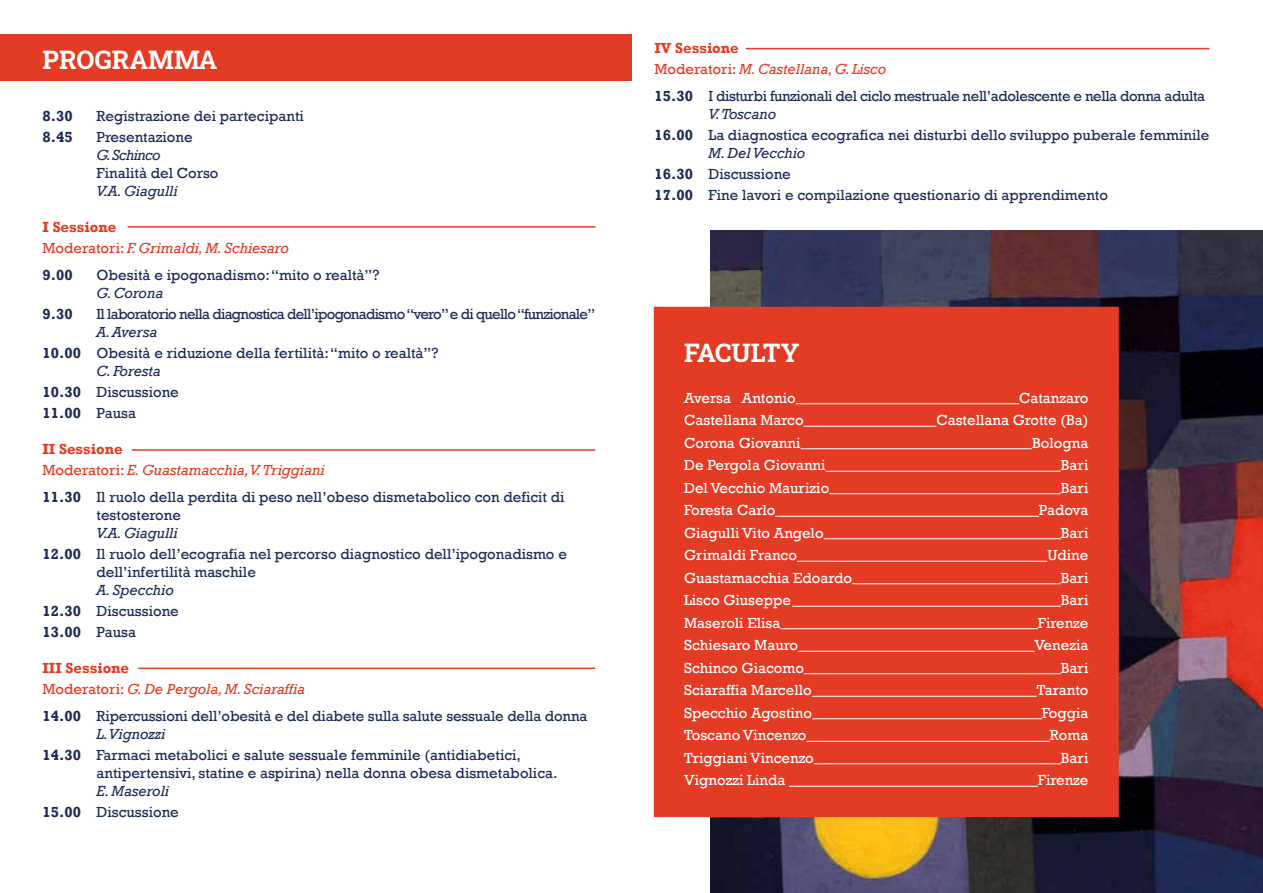
<style>
.page{position:relative;width:1263px;height:893px;background:#fff}
.page>*{position:absolute;margin:0;border:0;box-sizing:border-box;transform-origin:0 0}
.t1{font:700 25.5px "Roboto Slab";color:#fff}
.t2{font:15px/21px "Rockwell";color:#1e2b57}
.t3{font:15px "Rockwell";color:#fff}
.t4{font:italic 15px/21px "Rockwell";color:#e43b24}
.t5{font:15px/18px "Rockwell";letter-spacing:-.03em;color:#1e2b57}
.t6{font:15px "Rockwell";letter-spacing:-.05em;color:#1e2b57}
.t7{font:italic 15px "Rockwell";color:#1e2b57}
.t8{font:700 15px "Rockwell";color:#1e2b57}
.t9{font:italic 15px "Rockwell";letter-spacing:-.04em;color:#1e2b57}
.s1{font-weight:700;font-style:normal}
.s2{font-style:normal}
.s3{font-style:italic}
.s4{font-weight:700}
</style>
<div class="page">
<img style="left:710px;top:231px;width:553px;height:662px">
<hr style="left:128px;top:226px;width:467px;height:2px;background:#e43b24">
<hr style="left:746px;top:48px;width:463px;height:1px;background:#e43b24">
<hr style="left:132px;top:449px;width:463px;height:2px;background:#e43b24">
<hr style="left:138px;top:668px;width:457px;height:1px;background:#e43b24">
<div style="left:0;top:34px;width:631px;height:47px;background:#e43b24"></div>
<div style="left:654px;top:307px;width:465px;height:510px;background:#e43b24"></div>
<hr style="left:796px;top:403px;width:223px;height:1px;background:#fff">
<hr style="left:804px;top:426px;width:132px;height:1px;background:#fff">
<hr style="left:800px;top:448px;width:232px;height:1px;background:#fff">
<hr style="left:825px;top:471px;width:236px;height:1px;background:#fff">
<hr style="left:829px;top:493px;width:232px;height:1px;background:#fff">
<hr style="left:775px;top:516px;width:264px;height:1px;background:#fff">
<hr style="left:824px;top:538px;width:237px;height:1px;background:#fff">
<hr style="left:797px;top:561px;width:250px;height:1px;background:#fff">
<hr style="left:852px;top:583px;width:209px;height:1px;background:#fff">
<hr style="left:792px;top:606px;width:269px;height:1px;background:#fff">
<hr style="left:780px;top:628px;width:258px;height:1px;background:#fff">
<hr style="left:798px;top:651px;width:236px;height:1px;background:#fff">
<hr style="left:804px;top:673px;width:257px;height:1px;background:#fff">
<hr style="left:812px;top:696px;width:225px;height:1px;background:#fff">
<hr style="left:812px;top:718px;width:230px;height:1px;background:#fff">
<hr style="left:806px;top:741px;width:244px;height:1px;background:#fff">
<hr style="left:814px;top:763px;width:247px;height:1px;background:#fff">
<hr style="left:789px;top:786px;width:249px;height:1px;background:#fff">
<h1 class="t1" style="left:43px;top:43px;width:176px">PROGRAMMA</h1>
<p class="t8" style="left:43px;top:107px;width:32px">8.30</p>
<p class="t2" style="left:97px;top:106px;width:209px">Registrazione dei partecipanti</p>
<p class="t8" style="left:43px;top:128px;width:32px">8.45</p>
<p class="t2" style="left:97px;top:127px;width:98px">Presentazione</p>
<p class="t9" style="left:97px;top:146px;width:65px">G. Schinco</p>
<p class="t2" style="left:97px;top:163px;width:124px">Finalità del Corso</p>
<p class="t7" style="left:97px;top:182px;width:83px">V.A. Giagulli</p>
<p class="t4" style="left:43px;top:217px;width:248px"><span class="s1">I Sessione<br></span><span class="s2">Moderatori:</span> F. Grimaldi, M. Schiesaro</p>
<p class="t8" style="left:43px;top:266px;width:32px">9.00</p>
<p class="t2" style="left:97px;top:265px;width:284px">Obesità e ipogonadismo: “mito o realtà”?</p>
<p class="t7" style="left:97px;top:284px;width:68px">G. Corona</p>
<p class="t8" style="left:43px;top:305px;width:32px">9.30</p>
<p class="t6" style="left:97px;top:305px;width:500px">Il laboratorio nella diagnostica dell’ipogonadismo “vero” e di quello “funzionale”</p>
<p class="t2" style="left:43px;top:322px;width:397px;text-indent:54px"><span class="s3">A. Aversa<br></span><span class="s4">10.00</span> Obesità e riduzione della fertilità: “mito o realtà”?</p>
<p class="t2" style="left:43px;top:361px;width:138px;text-indent:54px"><span class="s3">C. Foresta<br></span><span class="s4">10.30</span> Discussione<br><span class="s4">11.00</span> Pausa</p>
<p class="t4" style="left:43px;top:439px;width:284px"><span class="s1">II Sessione<br></span><span class="s2">Moderatori:</span> E. Guastamacchia,V. Triggiani</p>
<p class="t2" style="left:97px;top:488px;width:470px;line-height:18px;text-indent:-54px"><span class="s4">11.30</span> Il ruolo della perdita di peso nell’obeso dismetabolico con deficit di testosterone</p>
<p class="t2" style="left:43px;top:523px;width:526px;text-indent:54px"><span class="s3">V.A. Giagulli<br></span><span class="s4">12.00</span> Il ruolo dell’ecografia nel percorso diagnostico dell’ipogonadismo e</p>
<p class="t2" style="left:97px;top:562px;width:161px">dell’infertilità maschile</p>
<p class="t2" style="left:43px;top:580px;width:138px;text-indent:54px"><span class="s3">A. Specchio<br></span><span class="s4">12.30</span> Discussione<br><span class="s4">13.00</span> Pausa</p>
<p class="t4" style="left:43px;top:658px;width:264px"><span class="s1">III Sessione<br></span><span class="s2">Moderatori:</span> G. De Pergola, M. Sciaraffia</p>
<p class="t2" style="left:97px;top:707px;width:492px;line-height:18px;text-indent:-54px"><span class="s4">14.00</span> Ripercussioni dell’obesità e del diabete sulla salute sessuale della donna<br><span class="s3">L.Vignozzi</span></p>
<p class="t2" style="left:97px;top:746px;width:462px;line-height:18px;text-indent:-54px"><span class="s4">14.30</span> Farmaci metabolici e salute sessuale femminile (antidiabetici, antipertensivi, statine e aspirina) nella donna obesa dismetabolica.</p>
<p class="t2" style="left:43px;top:781px;width:138px;text-indent:54px"><span class="s3">E. Maseroli<br></span><span class="s4">15.00</span> Discussione</p>
<p class="t4" style="left:654px;top:38px;width:233px"><span class="s1">IV Sessione<br></span><span class="s2">Moderatori:</span> M. Castellana, G. Lisco</p>
<p class="t5" style="left:708px;top:87px;width:498px;text-indent:-54px"><span class="s4">15.30</span> I disturbi funzionali del ciclo mestruale nell’adolescente e nella donna adulta<br><span class="s3">V. Toscano</span></p>
<p class="t2" style="left:708px;top:126px;width:502px;line-height:18px;text-indent:-54px"><span class="s4">16.00</span> La diagnostica ecografica nei disturbi dello sviluppo puberale femminile<br><span class="s3">M. Del Vecchio</span></p>
<p class="t2" style="left:654px;top:164px;width:455px"><span class="s4">16.30</span> Discussione<br><span class="s4">17.00</span> Fine lavori e compilazione questionario di apprendimento</p>
<h1 class="t1" style="left:684px;top:335px;width:117px">FACULTY</h1>
<p class="t3" style="left:684px;top:389px;width:113px">Aversa Antonio</p>
<p class="t3" style="left:1019px;top:389px;width:71px">Catanzaro</p>
<p class="t3" style="left:684px;top:411px;width:121px">Castellana Marco</p>
<p class="t3" style="left:936px;top:411px;width:154px">Castellana Grotte (Ba)</p>
<p class="t3" style="left:684px;top:434px;width:118px">Corona Giovanni</p>
<p class="t3" style="left:1032px;top:434px;width:58px">Bologna</p>
<p class="t3" style="left:684px;top:456px;width:143px">De Pergola Giovanni</p>
<p class="t3" style="left:1061px;top:456px;width:29px">Bari</p>
<p class="t3" style="left:684px;top:479px;width:147px">Del Vecchio Maurizio</p>
<p class="t3" style="left:1061px;top:479px;width:29px">Bari</p>
<p class="t3" style="left:684px;top:501px;width:93px">Foresta Carlo</p>
<p class="t3" style="left:1039px;top:501px;width:51px">Padova</p>
<p class="t3" style="left:684px;top:524px;width:141px">Giagulli Vito Angelo</p>
<p class="t3" style="left:1061px;top:524px;width:29px">Bari</p>
<p class="t3" style="left:684px;top:546px;width:114px">Grimaldi Franco</p>
<p class="t3" style="left:1047px;top:546px;width:43px">Udine</p>
<p class="t3" style="left:684px;top:569px;width:169px">Guastamacchia Edoardo</p>
<p class="t3" style="left:1061px;top:569px;width:29px">Bari</p>
<p class="t3" style="left:684px;top:591px;width:108px">Lisco Giuseppe</p>
<p class="t3" style="left:1061px;top:591px;width:29px">Bari</p>
<p class="t3" style="left:684px;top:614px;width:98px">Maseroli Elisa</p>
<p class="t3" style="left:1038px;top:614px;width:52px">Firenze</p>
<p class="t3" style="left:684px;top:636px;width:115px">Schiesaro Mauro</p>
<p class="t3" style="left:1034px;top:636px;width:55px">Venezia</p>
<p class="t3" style="left:684px;top:659px;width:121px">Schinco Giacomo</p>
<p class="t3" style="left:1061px;top:659px;width:29px">Bari</p>
<p class="t3" style="left:684px;top:681px;width:129px">Sciaraffia Marcello</p>
<p class="t3" style="left:1037px;top:681px;width:53px">Taranto</p>
<p class="t3" style="left:684px;top:704px;width:130px">Specchio Agostino</p>
<p class="t3" style="left:1042px;top:704px;width:48px">Foggia</p>
<p class="t3" style="left:684px;top:726px;width:124px">Toscano Vincenzo</p>
<p class="t3" style="left:1050px;top:726px;width:40px">Roma</p>
<p class="t3" style="left:684px;top:749px;width:131px">Triggiani Vincenzo</p>
<p class="t3" style="left:1061px;top:749px;width:29px">Bari</p>
<p class="t3" style="left:684px;top:771px;width:103px">Vignozzi Linda</p>
<p class="t3" style="left:1038px;top:771px;width:52px">Firenze</p>
</div>
